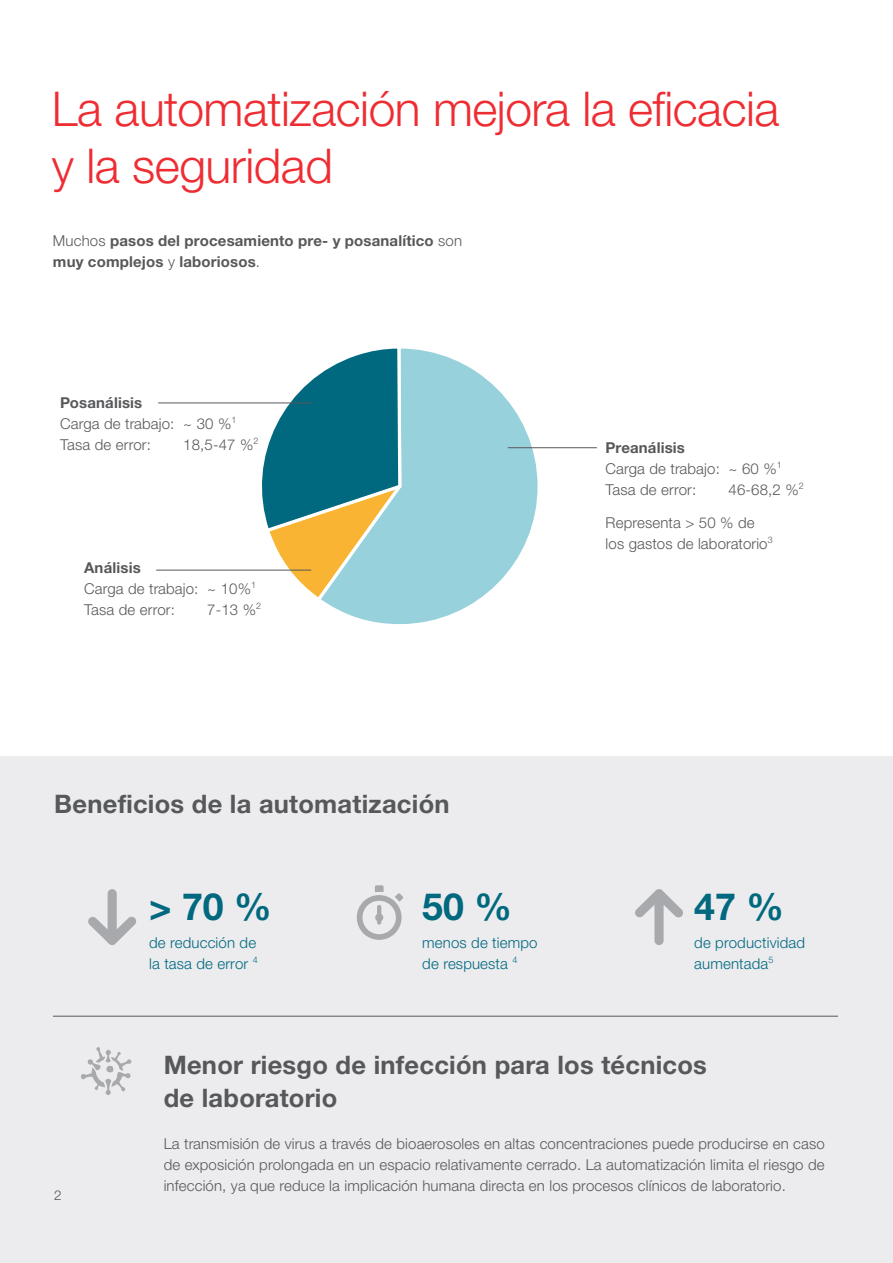
<style>
.page{position:relative;width:893px;height:1263px;background:#fff}
.page>*{position:absolute;margin:0;border:0;box-sizing:border-box;transform-origin:0 0}
.Headline{font:300 48px/57px "Helvetica Neue LTW1 G";letter-spacing:-.01em;color:#ee2d33}
.Subhead_Main{font:700 37.5px "Helvetica Neue LTW1 G";color:#00687f}
.Body_Copy{font:700 25.5px/33px "Helvetica Neue LTW1 G";letter-spacing:.01em;color:#57585a}
.Body_Copy-2{font:300 15px/21px "Helvetica Neue LTW1 G";letter-spacing:.01em;color:#57585a}
.Body_Copy-3{font:300 15px/21px "Helvetica Neue LTW1 G";letter-spacing:.01em;color:#00687f}
.Body_Copy-4{font:700 15px/21px "Helvetica Neue LTW1 G";letter-spacing:.01em;color:#57585a}
.t1{font:300 13.5px "Helvetica Neue LTW1 G";color:#57585a}
.s1{font-weight:300}
.s2{font-weight:700}
</style>
<div class="page">
<div style="left:0;top:757px;width:893px;height:506px;background:#ececee"></div>
<svg style="left:356px;top:885px;width:47px;height:55px"></svg>
<svg style="left:81px;top:1047px;width:50px;height:48px"></svg>
<hr style="left:53px;top:1016px;width:785px;height:1px;background:#57585a">
<svg style="left:88px;top:889px;width:48px;height:56px"></svg>
<svg style="left:635px;top:889px;width:48px;height:56px"></svg>
<svg style="left:328px;top:348px;width:212px;height:277px"></svg>
<svg style="left:243px;top:348px;width:161px;height:256px"></svg>
<hr style="left:158px;top:403px;width:153px;height:1px;background:#57585a">
<hr style="left:156px;top:570px;width:155px;height:1px;background:#57585a">
<hr style="left:508px;top:447px;width:89px;height:1px;background:#57585a">
<p class="Headline" style="left:52px;top:80px;width:729px">La automatización mejora la eficacia y la seguridad</p>
<p class="Body_Copy-4" style="left:53px;top:230px;width:411px"><span class="s1">Muchos</span> pasos del procesamiento pre- y posanalítico <span class="s1">son </span>muy complejos <span class="s1">y</span> laboriosos<span class="s1">.</span></p>
<p class="Body_Copy-2" style="left:60px;top:392px;width:178px"><span class="s2">Posanálisis<br></span>Carga de trabajo: ~ 30 %<sup>1</sup></p>
<p class="Body_Copy-2" style="left:60px;top:434px;width:92px">Tasa de error:</p>
<p class="Body_Copy-2" style="left:183px;top:434px;width:77px">18,5-47 %<sup>2</sup></p>
<p class="Body_Copy-2" style="left:84px;top:557px;width:173px"><span class="s2">Análisis<br></span>Carga de trabajo: ~ 10%<sup>1</sup></p>
<p class="Body_Copy-2" style="left:84px;top:599px;width:92px">Tasa de error:</p>
<p class="Body_Copy-2" style="left:207px;top:599px;width:55px">7-13 %<sup>2</sup></p>
<p class="Body_Copy-2" style="left:606px;top:437px;width:178px"><span class="s2">Preanálisis<br></span>Carga de trabajo: ~ 60 %<sup>1</sup></p>
<p class="Body_Copy-2" style="left:606px;top:479px;width:92px">Tasa de error:</p>
<p class="Body_Copy-2" style="left:729px;top:479px;width:77px">46-68,2 %<sup>2</sup></p>
<p class="Body_Copy-2" style="left:606px;top:512px;width:169px">Representa &gt; 50 % de los gastos de laboratorio<sup>3</sup></p>
<p class="Body_Copy" style="left:54px;top:787px;width:397px">Beneficios de la automatización</p>
<p class="Subhead_Main" style="left:149px;top:884px;width:124px">&gt; 70 %</p>
<p class="Body_Copy-3" style="left:149px;top:932px;width:110px">de reducción de la tasa de error <sup>4</sup></p>
<p class="Subhead_Main" style="left:422px;top:884px;width:91px">50 %</p>
<p class="Body_Copy-3" style="left:422px;top:932px;width:117px">menos de tiempo de respuesta <sup>4</sup></p>
<p class="Subhead_Main" style="left:694px;top:884px;width:91px">47 %</p>
<p class="Body_Copy-3" style="left:694px;top:932px;width:112px">de productividad aumentada<sup>5</sup></p>
<p class="t1" style="left:54px;top:1186px;width:9px">2</p>
<p class="Body_Copy" style="left:164px;top:1048px;width:545px">Menor riesgo de infección para los técnicos de laboratorio</p>
<p class="Body_Copy-2" style="left:164px;top:1133px;width:663px;text-align:justify">La transmisión de virus a través de bioaerosoles en altas concentraciones puede producirse en caso de exposición prolongada en un espacio relativamente cerrado. La automatización limita el riesgo de infección, ya que reduce la implicación humana directa en los procesos clínicos de laboratorio.</p>
</div>
